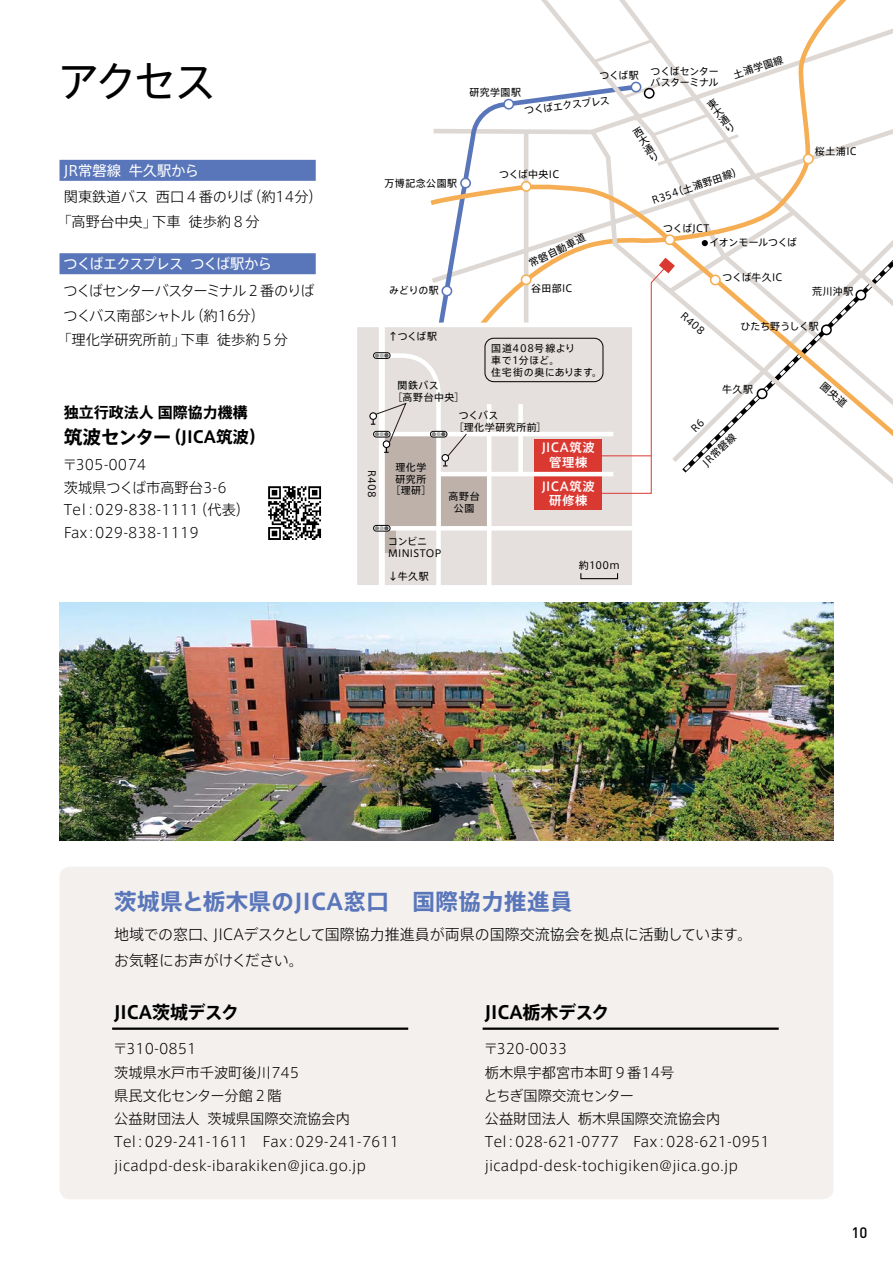
<style>
.page{position:relative;width:893px;height:1263px;background:#fff}
.page>*{position:absolute;margin:0;border:0;box-sizing:border-box;transform-origin:0 0}
.t1{font:42px "Axis Std";color:#000}
.t2{font:700 22.5px "Axis Std";letter-spacing:.02em;color:#5976ba}
.t3{font:700 18px "Axis Std";color:#000}
.t4{font:700 16.5px "Axis Std";color:#000}
.t5{font:300 15px/25.5px "Axis Std";color:#000}
.t6{font:700 15px "Axis Std";color:#000}
.t7{font:500 15px "DIN";color:#000}
.t8{font:300 14.25px/23.2px "Axis Std";color:#000}
.t9{font:300 14.25px "Axis Std";letter-spacing:-.09em;color:#000}
.t10{font:300 14.25px "Axis Std";letter-spacing:-.05em;color:#000}
.t11{font:14.25px "Axis Std";letter-spacing:-.07em;color:#fff}
.t12{font:14.25px "Axis Std";color:#fff}
.t13{font:500 12.3px/14.1px "Axis Std";letter-spacing:.05em;color:#fff;text-align:center}
.t14{font:9.9px/9.9px "Axis Std";letter-spacing:.03em;color:#000;text-align:justify}
.t15{font:9.9px/11.6px "Axis Std";letter-spacing:.05em;color:#000}
.t16{font:9.9px "Axis Std";letter-spacing:-.025em;color:#000}
.t17{font:9.9px "Axis Std";letter-spacing:-.03em;color:#000}
.t18{font:9.9px "Axis Std";letter-spacing:-.035em;color:#000}
.s1{font-size:18.75px}
</style>
<div class="page">
<svg style="left:524px;top:0;width:369px;height:484px"></svg>
<svg style="left:430px;top:180px;width:463px;height:285px"></svg>
<div style="left:822px;top:325px;width:9px;height:9px;background:#fff;border-radius:50%"></div>
<div style="left:821px;top:324px;width:11px;height:11px;border:2px solid #000;border-radius:50%"></div>
<div style="left:856px;top:290px;width:10px;height:10px;background:#fff;border-radius:50%"></div>
<div style="left:855px;top:290px;width:11px;height:10px;border:2px solid #000;border-radius:50%"></div>
<div style="left:521px;top:182px;width:10px;height:9px;background:#fff;border-radius:50%"></div>
<div style="left:521px;top:181px;width:11px;height:11px;border:2px solid #f6ae54;border-radius:50%"></div>
<div style="left:521px;top:275px;width:10px;height:9px;background:#fff;border-radius:50%"></div>
<div style="left:521px;top:274px;width:11px;height:11px;border:2px solid #f6ae54;border-radius:50%"></div>
<div style="left:461px;top:178px;width:9px;height:10px;background:#fff;border-radius:50%"></div>
<div style="left:460px;top:178px;width:11px;height:10px;border:2px solid #5976ba;border-radius:50%"></div>
<div style="left:442px;top:286px;width:10px;height:10px;background:#fff;border-radius:50%"></div>
<div style="left:441px;top:286px;width:11px;height:10px;border:2px solid #5976ba;border-radius:50%"></div>
<svg style="left:433px;top:11px;width:460px;height:157px"></svg>
<div style="left:357px;top:323px;width:275px;height:262px;background:#e5e0dd"></div>
<div style="left:441px;top:476px;width:46px;height:50px;background:#bdb1aa"></div>
<div style="left:534px;top:439px;width:68px;height:71px;background:#da3932"></div>
<div style="left:379px;top:326px;width:6px;height:264px;background:#fff"></div>
<hr style="left:382px;top:432px;width:231px;height:4px;background:#fff">
<hr style="left:382px;top:526px;width:250px;height:4px;background:#fff">
<hr style="left:439px;top:472px;width:174px;height:4px;background:#fff">
<hr style="left:487px;top:404px;width:4px;height:186px;background:#fff">
<div style="left:518px;top:404px;width:5px;height:70px;background:#fff"></div>
<div style="left:369px;top:412px;width:8px;height:8px;border:1px solid #000;border-radius:50%"></div>
<div style="left:580px;top:573px;width:38px;height:6px;border:1px solid #000"></div>
<svg style="left:370px;top:351px;width:97px;height:234px"></svg>
<div style="left:485px;top:338px;width:118px;height:44px;border:1px solid #000;border-radius:9px"></div>
<div style="left:60px;top:867px;width:773px;height:332px;background:#f3f0ee;border-radius:11px"></div>
<div style="left:60px;top:160px;width:256px;height:21px;background:#5976ba"></div>
<div style="left:60px;top:253px;width:256px;height:21px;background:#5976ba"></div>
<hr style="left:483px;top:1027px;width:296px;height:3px;background:#000">
<hr style="left:112px;top:1027px;width:296px;height:3px;background:#000">
<img style="left:60px;top:602px;width:773px;height:238px">
<img style="left:268px;top:486px;width:54px;height:54px">
<svg style="left:589px;top:195px;width:211px;height:299px"></svg>
<svg style="left:819px;top:381px;width:29px;height:27px"></svg>
<h1 class="t1" style="left:58px;top:49px;width:160px">アクセス</h1>
<p class="t12" style="left:64px;top:160px;width:137px">JR常磐線 牛久駅から</p>
<p class="t8" style="left:57px;top:184px;width:267px;line-height:24.8px;text-indent:6px">関東鉄道バス 西口４番のりば（約14分）「高野台中央」下車 徒歩約８分</p>
<p class="t11" style="left:64px;top:253px;width:210px">つくばエクスプレス つくば駅から</p>
<p class="t9" style="left:64px;top:280px;width:252px">つくばセンターバスターミナル２番のりば</p>
<p class="t10" style="left:64px;top:305px;width:203px">つくバス南部シャトル（約16分）</p>
<p class="t8" style="left:57px;top:327px;width:232px">「理化学研究所前」下車 徒歩約５分</p>
<p class="t6" style="left:64px;top:401px;width:186px">独立行政法人 国際協力機構</p>
<p class="t4" style="left:64px;top:424px;width:203px"><span class="s1">筑波センター</span>（JICA筑波）</p>
<p class="t8" style="left:63px;top:453px;width:189px;line-height:22.5px">〒305-0074<br>茨城県つくば市高野台3-6<br>Tel：029-838-1111（代表）<br>Fax：029-838-1119</p>
<p class="t15" style="left:385px;top:177px;width:74px">万博記念公園駅</p>
<p class="t14" style="left:389px;top:285px;width:51px">みどりの駅</p>
<p class="t14" style="left:388px;top:331px;width:50px">↑つくば駅</p>
<p class="t17" style="left:651px;top:63px;width:70px">つくばセンター</p>
<p class="t14" style="left:732px;top:70px;width:53px;rotate:-19deg">土浦学園線</p>
<p class="t18" style="left:651px;top:75px;width:69px">バスターミナル</p>
<p class="t14" style="left:599px;top:70px;width:41px">つくば駅</p>
<p class="t14" style="left:469px;top:87px;width:53px">研究学園駅</p>
<p class="t14" style="left:524px;top:105px;width:88px;rotate:-7deg">つくばエクスプレス</p>
<p class="t14" style="left:705px;top:103px;width:7px;rotate:-37deg">東大通り</p>
<p class="t14" style="left:631px;top:130px;width:7px;rotate:-32deg">西大通り</p>
<p class="t14" style="left:499px;top:168px;width:62px">つくば中央IC</p>
<p class="t14" style="left:527px;top:259px;width:63px;rotate:-26deg">常磐自動車道</p>
<p class="t14" style="left:531px;top:282px;width:43px">谷田部IC</p>
<p class="t14" style="left:651px;top:195px;width:95px;rotate:-19deg">R354（土浦野田線）</p>
<p class="t14" style="left:663px;top:222px;width:48px">つくばJCT</p>
<p class="t16" style="left:710px;top:235px;width:89px">イオンモールつくば</p>
<p class="t14" style="left:722px;top:272px;width:62px">つくば牛久IC</p>
<p class="t14" style="left:815px;top:145px;width:43px">桜土浦IC</p>
<p class="t14" style="left:812px;top:285px;width:43px">荒川沖駅</p>
<p class="t15" style="left:491px;top:342px;width:112px">国道408号線より<br>車で１分ほど。<br>住宅街の奥にあります。</p>
<p class="t14" style="left:686px;top:310px;width:29px;rotate:40deg">R408</p>
<p class="t16" style="left:741px;top:319px;width:80px">ひたち野うしく駅</p>
<p class="t15" style="left:393px;top:379px;width:73px;text-indent:5px">関鉄バス<br>［高野台中央］</p>
<p class="t14" style="left:454px;top:409px;width:94px;line-height:11.6px;text-indent:5px">つくバス<br>［理化学研究所前］</p>
<p class="t13" style="left:542px;top:440px;width:54px">JICA筑波管理棟</p>
<p class="t14" style="left:390px;top:461px;width:42px;line-height:11.6px;text-align:center">理化学研究所［理研］</p>
<p class="t14" style="left:377px;top:470px;width:29px;rotate:90deg">R408</p>
<p class="t13" style="left:542px;top:478px;width:54px">JICA筑波研修棟</p>
<p class="t14" style="left:449px;top:490px;width:33px;line-height:11.6px;text-align:center">高野台公園</p>
<p class="t14" style="left:388px;top:535px;width:55px;line-height:11.6px">コンビニ<br>MINISTOP</p>
<p class="t14" style="left:388px;top:570px;width:42px">↓牛久駅</p>
<p class="t14" style="left:579px;top:559px;width:42px">約100m</p>
<p class="t14" style="left:722px;top:383px;width:33px">牛久駅</p>
<p class="t14" style="left:701px;top:460px;width:43px;rotate:-45deg">JR常磐線</p>
<h2 class="t2" style="left:114px;top:884px;width:460px">茨城県と栃木県のJICA窓口　国際協力推進員</h2>
<p class="t5" style="left:114px;top:921px;width:640px">地域での窓口、JICAデスクとして国際協力推進員が両県の国際交流協会を拠点に活動しています。お気軽にお声がけください。</p>
<p class="t3" style="left:114px;top:999px;width:127px">JICA茨城デスク</p>
<p class="t8" style="left:113px;top:1036px;width:288px">〒310-0851<br>茨城県水戸市千波町後川745<br>県民文化センター分館２階<br>公益財団法人 茨城県国際交流協会内<br>Tel：029-241-1611　Fax：029-241-7611 jicadpd-desk-ibarakiken@jica.go.jp</p>
<p class="t3" style="left:485px;top:999px;width:127px">JICA栃木デスク</p>
<p class="t8" style="left:484px;top:1036px;width:288px">〒320-0033<br>栃木県宇都宮市本町９番14号<br>とちぎ国際交流センター<br>公益財団法人 栃木県国際交流協会内<br>Tel：028-621-0777　Fax：028-621-0951 jicadpd-desk-tochigiken@jica.go.jp</p>
<p class="t7" style="left:851px;top:1222px;width:17px">10</p>
</div>
